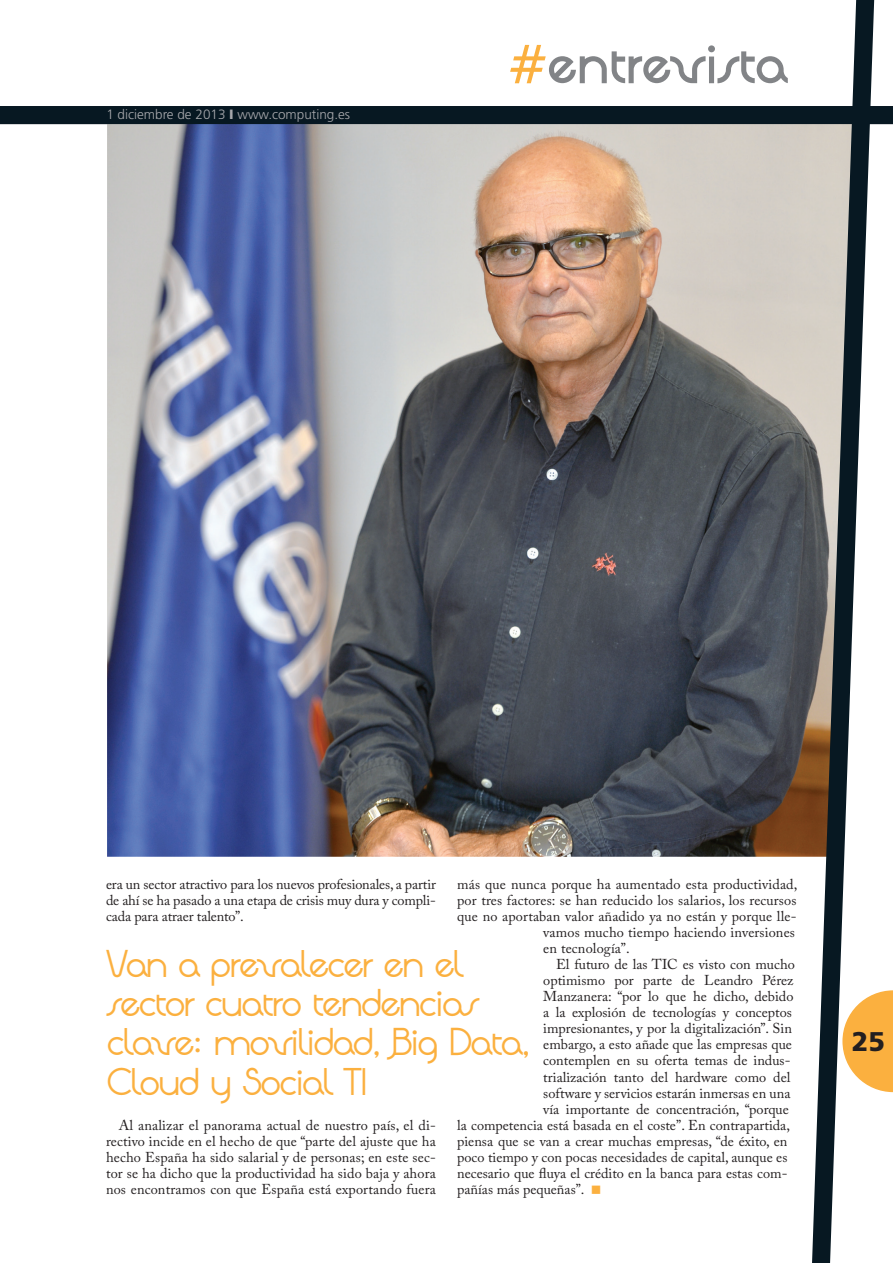
<style>
.page{position:relative;width:893px;height:1263px;background:#fff}
.page>*{position:absolute;margin:0;border:0;box-sizing:border-box;transform-origin:0 0}
.t1{font:700 54px "Quadranta";color:#828487}
.t2{font:36px/39px "Quadranta";letter-spacing:-.03em;color:#fbb03f}
.t3{font:900 27px "Frutiger LT Std";color:#231f20}
.t4{font:14.25px/16px "Adobe Caslon Pro";color:#231f20;text-align:justify}
.t5{font:300 13.5px "Frutiger LT Std";color:#a8a9ad}
.s1{font-weight:900}
.s2{color:#fbb03f}
</style>
<div class="page">
<img style="left:107px;top:124px;width:693px;height:732px">
<svg style="left:883px;top:990px;width:9px;height:101px"></svg>
<div style="left:0;top:106px;width:892px;height:18px;background:#071822"></div>
<svg style="left:800px;top:0;width:83px;height:1262px"></svg>
<p class="t5" style="left:106px;top:107px;width:245px">1 diciembre de 2013 <span class="s1">I</span> www.computing.es</p>
<h1 class="t1" style="left:508px;top:30px;width:280px"><span class="s2">#</span>entrevista</h1>
<p class="t4" style="left:457px;top:875px;width:341px">más que nunca porque ha aumentado esta productividad,</p>
<p class="t4" style="left:457px;top:891px;width:341px">por tres factores: se han reducido los salarios, los recursos</p>
<p class="t4" style="left:457px;top:907px;width:341px">que no aportaban valor añadido ya no están y porque lle-</p>
<p class="t4" style="left:543px;top:923px;width:253px">vamos mucho tiempo haciendo inversiones</p>
<p class="t4" style="left:543px;top:939px;width:88px">en tecnología”.</p>
<p class="t4" style="left:556px;top:955px;width:240px">El futuro de las TIC es visto con mucho</p>
<p class="t4" style="left:543px;top:972px;width:251px">optimismo por parte de Leandro Pérez</p>
<p class="t4" style="left:543px;top:988px;width:251px">Manzanera: “por lo que he dicho, debido</p>
<p class="t4" style="left:543px;top:1004px;width:250px">a la explosión de tecnologías y conceptos</p>
<p class="t4" style="left:543px;top:1020px;width:250px">impresionantes, y por la digitalización”. Sin</p>
<p class="t4" style="left:543px;top:1036px;width:250px">embargo, a esto añade que las empresas que</p>
<p class="t4" style="left:543px;top:1052px;width:248px">contemplen en su oferta temas de indus-</p>
<p class="t4" style="left:543px;top:1068px;width:248px">trialización tanto del hardware como del</p>
<p class="t4" style="left:543px;top:1084px;width:248px">software y servicios estarán inmersas en una</p>
<p class="t4" style="left:543px;top:1100px;width:247px">vía importante de concentración, “porque</p>
<p class="t4" style="left:457px;top:1116px;width:334px">la competencia está basada en el coste”. En contrapartida,</p>
<p class="t4" style="left:457px;top:1132px;width:332px">piensa que se van a crear muchas empresas, “de éxito, en</p>
<p class="t4" style="left:457px;top:1148px;width:331px">poco tiempo y con pocas necesidades de capital, aunque es</p>
<p class="t4" style="left:457px;top:1164px;width:331px">necesario que fluya el crédito en la banca para estas com-</p>
<p class="t4" style="left:457px;top:1180px;width:146px">pañías más pequeñas”. <span class="s2">■</span></p>
<p class="t4" style="left:106px;top:875px;width:331px">era un sector atractivo para los nuevos profesionales, a partir de ahí se ha pasado a una etapa de crisis muy dura y compli&shy;cada para atraer talento”.</p>
<h2 class="t2" style="left:107px;top:944px;width:424px">Van a prevalecer en el sector cuatro tendencias clave: movilidad, Big Data,<br>Cloud y Social TI</h2>
<p class="t4" style="left:106px;top:1116px;width:331px;text-indent:13px">Al analizar el panorama actual de nuestro país, el di&shy;rectivo incide en el hecho de que “parte del ajuste que ha hecho España ha sido salarial y de personas; en este sec&shy;tor se ha dicho que la productividad ha sido baja y ahora nos encontramos con que España está exportando fuera</p>
<h3 class="t3" style="left:851px;top:1024px;width:35px">25</h3>
</div>
